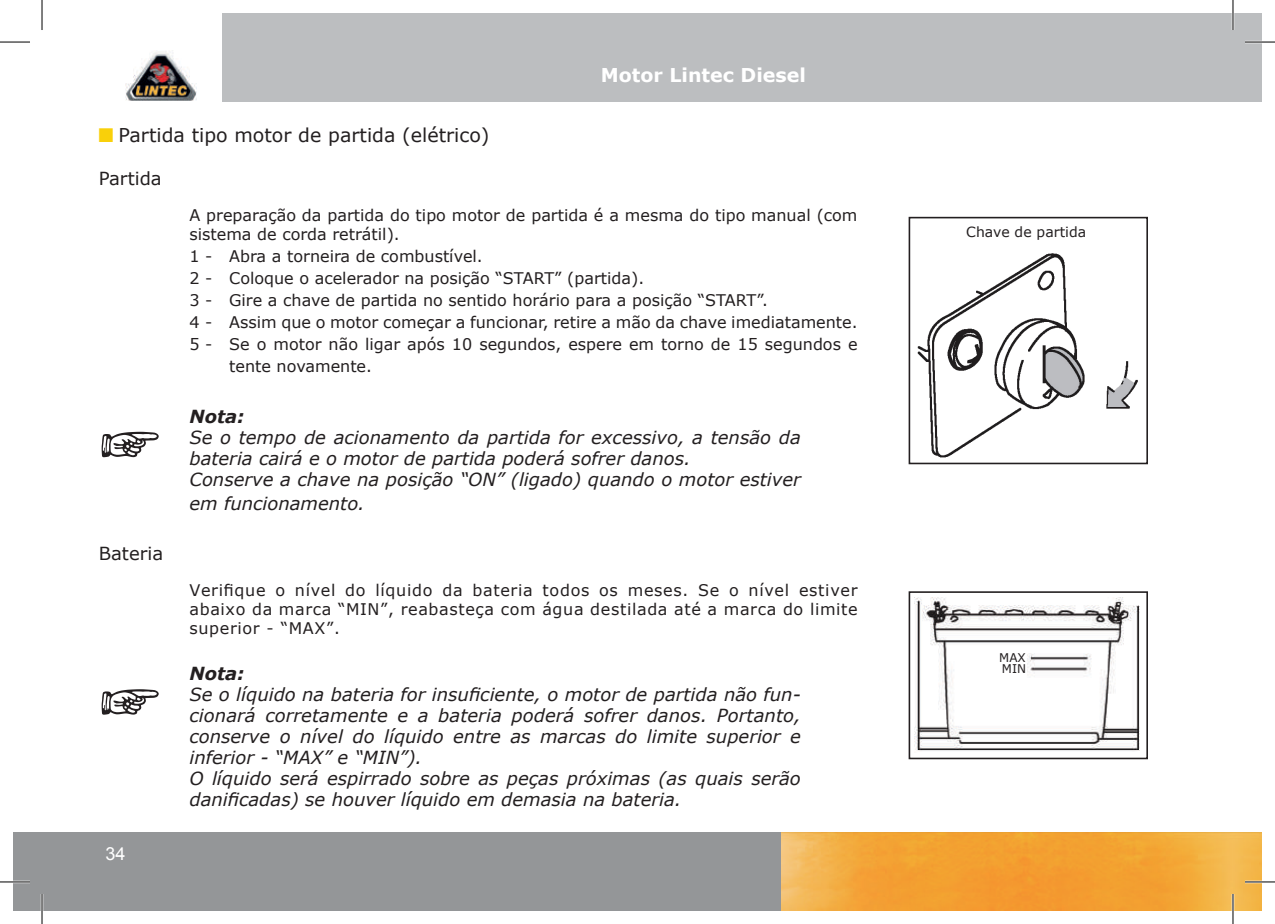
<style>
.page{position:relative;width:1275px;height:924px;background:#fff}
.page>*{position:absolute;margin:0;border:0;box-sizing:border-box;transform-origin:0 0}
.t1{font:19px "Verdana";color:#231f20}
.t2{font:700 19px "Verdana";color:#fff}
.t3{font:italic 18px/21px "Verdana";color:#231f20}
.t4{font:18px "Verdana";color:#231f20}
.t5{font:italic 700 18px "Verdana";color:#231f20}
.t6{font:18px "Arial";color:#fff}
.t7{font:16px/19px "Verdana";color:#231f20}
.t8{font:14px "Verdana";color:#231f20}
.t9{font:12px/11px "Verdana";color:#231f20}
</style>
<div class="page">
<img style="left:917px;top:253px;width:221px;height:205px">
<div style="left:908px;top:217px;width:240px;height:247px;border:2px solid #231f20"></div>
<img style="left:915px;top:597px;width:225px;height:154px">
<div style="left:908px;top:591px;width:240px;height:168px;border:2px solid #231f20"></div>
<img style="left:1231px;top:832px;width:30px;height:77px">
<div style="left:1233px;top:14px;width:28px;height:88px;background:#bcbec0"></div>
<div style="left:14px;top:831px;width:1217px;height:78px;background:#949698"></div>
<div style="left:223px;top:14px;width:1010px;height:88px;background:#bcbec0"></div>
<img style="left:126px;top:51px;width:71px;height:49px">
<img style="left:781px;top:879px;width:59px;height:30px">
<div style="left:1111px;top:880px;width:71px;height:29px;background:#f3a031"></div>
<img style="left:840px;top:880px;width:84px;height:29px">
<div style="left:924px;top:880px;width:187px;height:29px;background:#f49b30"></div>
<img style="left:781px;top:831px;width:143px;height:48px">
<img style="left:1111px;top:831px;width:122px;height:48px">
<img style="left:1027px;top:832px;width:155px;height:48px">
<img style="left:840px;top:832px;width:187px;height:48px">
<img style="left:924px;top:831px;width:187px;height:48px">
<hr style="left:1245px;top:41px;width:30px;height:2px;background:#fff">
<hr style="left:0;top:880px;width:30px;height:2px;background:#fff">
<hr style="left:1245px;top:880px;width:30px;height:2px;background:#fff">
<hr style="left:41px;top:893px;width:2px;height:30px;background:#fff">
<hr style="left:1231px;top:0;width:3px;height:30px;background:#fff">
<hr style="left:1231px;top:893px;width:3px;height:30px;background:#fff">
<hr style="left:0;top:42px;width:30px;height:1px;background:#000">
<hr style="left:1245px;top:42px;width:30px;height:1px;background:#000">
<hr style="left:0;top:881px;width:30px;height:1px;background:#000">
<hr style="left:1245px;top:881px;width:30px;height:1px;background:#000">
<hr style="left:42px;top:0;width:1px;height:30px;background:#000">
<hr style="left:42px;top:893px;width:1px;height:30px;background:#000">
<hr style="left:1232px;top:0;width:1px;height:30px;background:#000">
<hr style="left:1232px;top:893px;width:1px;height:30px;background:#000">
<p class="t2" style="left:601px;top:61px;width:207px">Motor Lintec Diesel</p>
<p class="t1" style="left:118px;top:122px;width:372px">Partida tipo motor de partida (elétrico)</p>
<p class="t4" style="left:99px;top:166px;width:64px">Partida</p>
<p class="t7" style="left:189px;top:206px;width:669px">A preparação da partida do tipo motor de partida é a mesma do tipo manual (com sistema de corda retrátil).</p>
<p class="t7" style="left:189px;top:247px;width:295px">1 - Abra a torneira de combustível.</p>
<p class="t7" style="left:189px;top:268px;width:456px">2 - Coloque o acelerador na posição “START” (partida).</p>
<p class="t7" style="left:189px;top:290px;width:580px">3 - Gire a chave de partida no sentido horário para a posição “START”.</p>
<p class="t7" style="left:189px;top:312px;width:669px">4 - Assim que o motor começar a funcionar, retire a mão da chave imediatamente.</p>
<p class="t7" style="left:189px;top:334px;width:669px">5 - Se o motor não ligar após 10 segundos, espere em torno de 15 segundos e</p>
<p class="t7" style="left:229px;top:356px;width:144px">tente novamente.</p>
<p class="t5" style="left:189px;top:404px;width:57px">Nota:</p>
<p class="t3" style="left:189px;top:427px;width:613px">Se o tempo de acionamento da partida for excessivo, a tensão da bateria cairá e o motor de partida poderá sofrer danos.<br>Conserve a chave na posição “ON” (ligado) quando o motor estiver</p>
<p class="t3" style="left:189px;top:493px;width:177px">em funcionamento.</p>
<p class="t4" style="left:99px;top:541px;width:66px">Bateria</p>
<p class="t7" style="left:189px;top:580px;width:670px;text-align:justify">Verifique o nível do líquido da bateria todos os meses. Se o nível estiver abaixo da marca “MIN”, reabasteça com água destilada até a marca do limite superior - “MAX”.</p>
<p class="t5" style="left:189px;top:660px;width:57px">Nota:</p>
<p class="t3" style="left:189px;top:683px;width:613px">Se o líquido na bateria for insuficiente, o motor de partida não fun&shy;cionará corretamente e a bateria poderá sofrer danos. Portanto, conserve o nível do líquido entre as marcas do limite superior e inferior - “MAX” e “MIN”).<br>O líquido será espirrado sobre as peças próximas (as quais serão danificadas) se houver líquido em demasia na bateria.</p>
<p class="t6" style="left:105px;top:841px;width:22px">34</p>
<p class="t8" style="left:966px;top:222px;width:121px">Chave de partida</p>
<p class="t9" style="left:999px;top:651px;width:28px">MAX<br>MIN</p>
</div>
